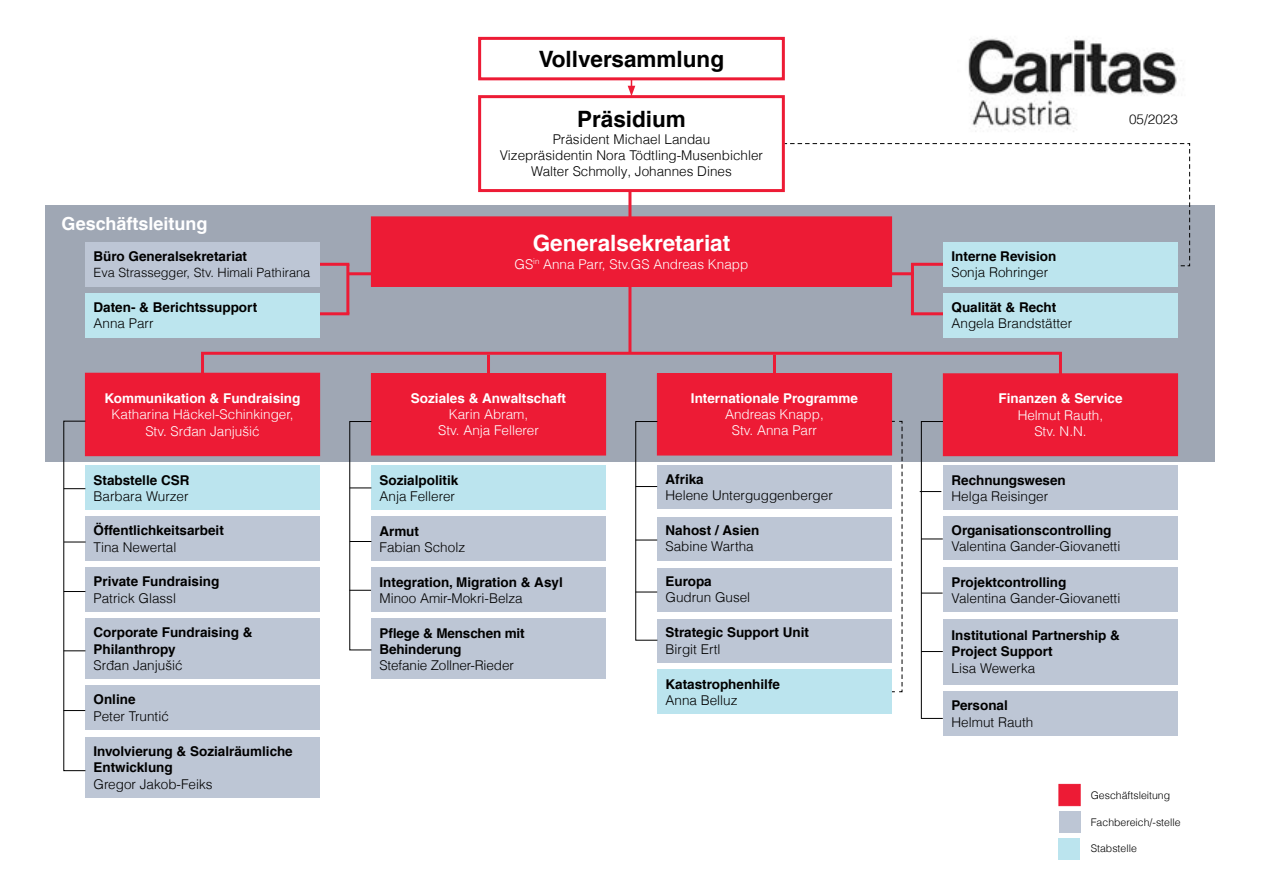
<style>
.page{position:relative;width:1263px;height:893px;background:#fff}
.page>*{position:absolute;margin:0;border:0;box-sizing:border-box;transform-origin:0 0}
.t1{font:700 22.5px "Helveticafor Caritas";color:#000}
.t2{font:700 22.5px "Helveticafor Caritas";color:#fff}
.t3{font:700 18px "Helveticafor Caritas";color:#fff}
.t4{font:700 13.5px/16.2px "Helveticafor Caritas";color:#000}
.t5{font:300 13.5px/16.2px "Helveticafor Caritas";color:#000;text-align:center}
.t6{font:300 13.5px/16.2px "Helveticafor Caritas";color:#fff;text-align:center}
.t7{font:700 13.5px "Helveticafor Caritas";color:#fff}
.t8{font:300 12.75px "Helveticafor Caritas";color:#000}
.t9{font:300 10.5px "Helveticafor Caritas";color:#000}
</style>
<div class="page">
<div style="left:45px;top:205px;width:1170px;height:256px;background:#9fa7b4"></div>
<div style="left:478px;top:37px;width:307px;height:43px;border:3px solid #ed1b35"></div>
<div style="left:371px;top:217px;width:520px;height:69px;background:#ed1b35"></div>
<div style="left:371px;top:216px;width:521px;height:71px;border:1px solid #ed1b35"></div>
<div style="left:371px;top:374px;width:235px;height:81px;background:#ed1b35"></div>
<div style="left:371px;top:373px;width:235px;height:82px;border:1px solid #ed1b35"></div>
<div style="left:657px;top:374px;width:234px;height:81px;background:#ed1b35"></div>
<div style="left:657px;top:373px;width:235px;height:82px;border:1px solid #ed1b35"></div>
<div style="left:943px;top:374px;width:234px;height:82px;background:#ed1b35"></div>
<div style="left:943px;top:373px;width:235px;height:83px;border:1px solid #ed1b35"></div>
<div style="left:85px;top:373px;width:235px;height:83px;background:#ed1b35"></div>
<div style="left:85px;top:516px;width:235px;height:45px;background:#bdc6d5"></div>
<div style="left:371px;top:517px;width:235px;height:44px;background:#bdc6d5"></div>
<div style="left:943px;top:466px;width:235px;height:44px;background:#bdc6d5"></div>
<div style="left:943px;top:517px;width:235px;height:43px;background:#bdc6d5"></div>
<div style="left:943px;top:568px;width:235px;height:44px;background:#bdc6d5"></div>
<div style="left:943px;top:619px;width:235px;height:65px;background:#bdc6d5"></div>
<div style="left:943px;top:691px;width:235px;height:45px;background:#bdc6d5"></div>
<div style="left:657px;top:670px;width:235px;height:44px;background:#bbe4ee"></div>
<div style="left:657px;top:517px;width:235px;height:43px;background:#bdc6d5"></div>
<div style="left:657px;top:568px;width:235px;height:43px;background:#bdc6d5"></div>
<div style="left:657px;top:619px;width:235px;height:43px;background:#bdc6d5"></div>
<div style="left:657px;top:466px;width:235px;height:43px;background:#bdc6d5"></div>
<div style="left:85px;top:567px;width:235px;height:45px;background:#bdc6d5"></div>
<div style="left:371px;top:568px;width:235px;height:44px;background:#bdc6d5"></div>
<div style="left:371px;top:619px;width:235px;height:60px;background:#bdc6d5"></div>
<div style="left:85px;top:618px;width:235px;height:61px;background:#bdc6d5"></div>
<div style="left:85px;top:737px;width:235px;height:61px;background:#bdc6d5"></div>
<div style="left:478px;top:95px;width:307px;height:97px;border:3px solid #ed1b35"></div>
<svg style="left:64px;top:542px;width:22px;height:1px"></svg>
<svg style="left:350px;top:541px;width:21px;height:1px"></svg>
<svg style="left:635px;top:486px;width:22px;height:1px"></svg>
<svg style="left:64px;top:591px;width:21px;height:1px"></svg>
<svg style="left:349px;top:590px;width:22px;height:1px"></svg>
<svg style="left:635px;top:540px;width:22px;height:1px"></svg>
<svg style="left:635px;top:592px;width:22px;height:1px"></svg>
<svg style="left:920px;top:421px;width:24px;height:298px"></svg>
<svg style="left:64px;top:650px;width:21px;height:1px"></svg>
<div style="left:1058px;top:784px;width:22px;height:22px;background:#ed1b35;border:1px solid #ed1b35"></div>
<div style="left:1058px;top:838px;width:22px;height:21px;background:#bbe4ee"></div>
<div style="left:1059px;top:811px;width:21px;height:21px;background:#bdc6d5"></div>
<div style="left:85px;top:685px;width:235px;height:45px;background:#bdc6d5"></div>
<svg style="left:64px;top:710px;width:21px;height:1px"></svg>
<svg style="left:628px;top:79px;width:7px;height:17px"></svg>
<hr style="left:628px;top:191px;width:3px;height:31px;background:#ed1b35">
<hr style="left:628px;top:287px;width:3px;height:66px;background:#ed1b35">
<hr style="left:911px;top:263px;width:3px;height:51px;background:#ed1b35">
<hr style="left:346px;top:264px;width:3px;height:50px;background:#ed1b35">
<hr style="left:204px;top:352px;width:858px;height:3px;background:#ed1b35">
<hr style="left:785px;top:272px;width:129px;height:3px;background:#ed1b35">
<hr style="left:348px;top:272px;width:131px;height:3px;background:#ed1b35">
<hr style="left:271px;top:263px;width:78px;height:3px;background:#ed1b35">
<hr style="left:911px;top:312px;width:129px;height:3px;background:#ed1b35">
<hr style="left:224px;top:312px;width:125px;height:3px;background:#ed1b35">
<hr style="left:201px;top:352px;width:3px;height:35px;background:#ed1b35">
<hr style="left:487px;top:355px;width:3px;height:32px;background:#ed1b35">
<hr style="left:773px;top:355px;width:3px;height:32px;background:#ed1b35">
<hr style="left:1059px;top:353px;width:3px;height:34px;background:#ed1b35">
<svg style="left:891px;top:421px;width:12px;height:271px"></svg>
<div style="left:85px;top:242px;width:235px;height:44px;background:#bdc6d5"></div>
<div style="left:85px;top:293px;width:235px;height:45px;background:#bce5ee"></div>
<div style="left:943px;top:293px;width:235px;height:45px;background:#bde5ee"></div>
<svg style="left:784px;top:143px;width:406px;height:123px"></svg>
<div style="left:371px;top:466px;width:235px;height:44px;background:#bbe4ee"></div>
<div style="left:85px;top:466px;width:235px;height:44px;background:#bbe4ee"></div>
<div style="left:943px;top:242px;width:235px;height:44px;background:#bce5ee"></div>
<img style="left:968px;top:38px;width:210px;height:94px">
<svg style="left:64px;top:488px;width:21px;height:1px"></svg>
<svg style="left:350px;top:488px;width:21px;height:1px"></svg>
<h2 class="t3" style="left:62px;top:213px;width:147px">Geschäftsleitung</h2>
<p class="t4" style="left:94px;top:249px;width:155px">Büro Generalsekretariat</p>
<p class="t8" style="left:94px;top:264px;width:218px">Eva Strassegger, Stv. Himali Pathirana</p>
<p class="t4" style="left:94px;top:299px;width:165px">Daten- &amp; Berichtssupport</p>
<p class="t5" style="left:94px;top:315px;width:62px">Anna Parr</p>
<p class="t7" style="left:105px;top:390px;width:197px">Kommunikation &amp; Fundraising</p>
<p class="t6" style="left:112px;top:406px;width:183px">Katharina Häckel-Schinkinger,<br>Stv. Srđan Janjušić</p>
<p class="t4" style="left:94px;top:472px;width:98px">Stabstelle CSR</p>
<p class="t5" style="left:94px;top:488px;width:97px">Barbara Wurzer</p>
<p class="t4" style="left:94px;top:523px;width:132px">Öffentlichkeitsarbeit</p>
<p class="t5" style="left:94px;top:539px;width:84px">Tina Newertal</p>
<p class="t4" style="left:94px;top:574px;width:127px">Private Fundraising</p>
<p class="t5" style="left:94px;top:590px;width:84px">Patrick Glassl</p>
<p class="t4" style="left:94px;top:624px;width:161px">Corporate Fundraising &amp;<br>Philanthropy</p>
<p class="t5" style="left:94px;top:657px;width:91px">Srđan Janjušić</p>
<p class="t4" style="left:94px;top:692px;width:44px">Online</p>
<p class="t5" style="left:94px;top:708px;width:77px">Peter Truntić</p>
<p class="t4" style="left:94px;top:743px;width:201px">Involvierung &amp; Sozialräumliche<br>Entwicklung</p>
<p class="t5" style="left:94px;top:776px;width:121px">Gregor Jakob-Feiks</p>
<h1 class="t1" style="left:539px;top:45px;width:187px">Vollversammlung</h1>
<h1 class="t1" style="left:577px;top:106px;width:110px">Präsidium</h1>
<p class="t5" style="left:500px;top:131px;width:265px">Präsident Michael Landau<br>Vizepräsidentin Nora Tödtling-Musenbichler<br>Walter Schmolly, Johannes Dines</p>
<h1 class="t2" style="left:533px;top:229px;width:199px">Generalsekretariat</h1>
<p class="t6" style="left:514px;top:256px;width:235px">GS<sup>in</sup> Anna Parr, Stv.GS Andreas Knapp</p>
<p class="t7" style="left:411px;top:390px;width:157px">Soziales &amp; Anwaltschaft</p>
<p class="t6" style="left:438px;top:406px;width:102px">Karin Abram,<br>Stv. Anja Fellerer</p>
<p class="t7" style="left:691px;top:390px;width:169px">Internationale Programme</p>
<p class="t6" style="left:725px;top:406px;width:100px">Andreas Knapp,<br>Stv. Anna Parr</p>
<p class="t4" style="left:379px;top:472px;width:80px">Sozialpolitik</p>
<p class="t5" style="left:379px;top:488px;width:77px">Anja Fellerer</p>
<p class="t4" style="left:665px;top:471px;width:40px">Afrika</p>
<p class="t5" style="left:665px;top:487px;width:169px">Helene Unterguggenberger</p>
<p class="t4" style="left:379px;top:523px;width:41px">Armut</p>
<p class="t5" style="left:379px;top:539px;width:87px">Fabian Scholz</p>
<p class="t4" style="left:379px;top:574px;width:185px">Integration, Migration &amp; Asyl</p>
<p class="t5" style="left:379px;top:590px;width:145px">Minoo Amir-Mokri-Belza</p>
<p class="t4" style="left:379px;top:625px;width:147px">Pflege &amp; Menschen mit<br>Behinderung</p>
<p class="t5" style="left:379px;top:657px;width:136px">Stefanie Zollner-Rieder</p>
<p class="t4" style="left:665px;top:522px;width:95px">Nahost / Asien</p>
<p class="t5" style="left:665px;top:538px;width:90px">Sabine Wartha</p>
<p class="t4" style="left:665px;top:573px;width:48px">Europa</p>
<p class="t5" style="left:665px;top:589px;width:86px">Gudrun Gusel</p>
<p class="t4" style="left:665px;top:624px;width:145px">Strategic Support Unit</p>
<p class="t5" style="left:665px;top:640px;width:56px">Birgit Ertl</p>
<p class="t4" style="left:665px;top:676px;width:116px">Katastrophenhilfe</p>
<p class="t5" style="left:665px;top:692px;width:74px">Anna Belluz</p>
<p class="t4" style="left:951px;top:248px;width:106px">Interne Revision</p>
<p class="t5" style="left:951px;top:264px;width:98px">Sonja Rohringer</p>
<p class="t4" style="left:951px;top:299px;width:106px">Qualität &amp; Recht</p>
<p class="t5" style="left:951px;top:315px;width:122px">Angela Brandstätter</p>
<p class="t5" style="left:1129px;top:111px;width:50px">05/2023</p>
<p class="t7" style="left:998px;top:390px;width:126px">Finanzen &amp; Service</p>
<p class="t6" style="left:1018px;top:407px;width:87px">Helmut Rauth,<br>Stv. N.N.</p>
<p class="t4" style="left:951px;top:472px;width:116px">Rechnungswesen</p>
<p class="t5" style="left:951px;top:488px;width:98px">Helga Reisinger</p>
<p class="t4" style="left:951px;top:522px;width:162px">Organisationscontrolling</p>
<p class="t5" style="left:951px;top:538px;width:170px">Valentina Gander-Giovanetti</p>
<p class="t4" style="left:951px;top:574px;width:116px">Projektcontrolling</p>
<p class="t5" style="left:951px;top:590px;width:170px">Valentina Gander-Giovanetti</p>
<p class="t4" style="left:951px;top:627px;width:170px">Institutional Partnership &amp;<br>Project Support</p>
<p class="t5" style="left:951px;top:660px;width:85px">Lisa Wewerka</p>
<p class="t4" style="left:951px;top:697px;width:58px">Personal</p>
<p class="t5" style="left:951px;top:713px;width:83px">Helmut Rauth</p>
<p class="t9" style="left:1091px;top:789px;width:81px">Geschäftsleitung</p>
<p class="t9" style="left:1091px;top:815px;width:91px">Fachbereich/-stelle</p>
<p class="t9" style="left:1091px;top:842px;width:48px">Stabstelle</p>
</div>
